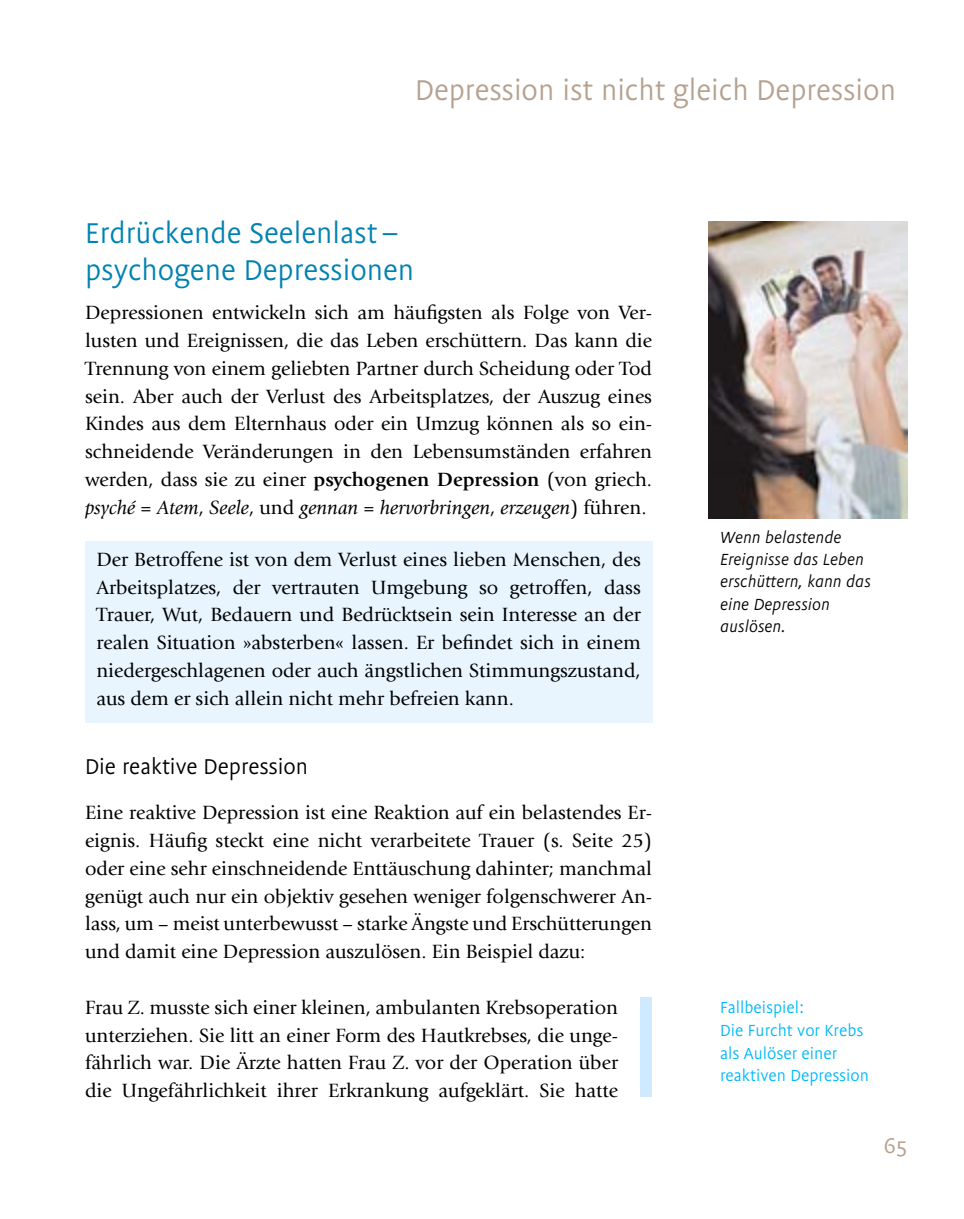
<style>
.page{position:relative;width:964px;height:1219px;background:#fff}
.page>*{position:absolute;margin:0;border:0;box-sizing:border-box;transform-origin:0 0}
.t1{font:32px/36.8px "Flex";color:#0082b2}
.t2{font:32px "Flex";color:#b5a18f}
.t3{font:24px "Flex";color:#000}
.t4{font:24px "Flex";color:#b5a18f}
.t5{font:20px/27.8px "Giovanni Std";color:#000;text-align:justify}
.t6{font:italic 18px/22.2px "Flex";color:#000}
.t7{font:18px/22.6px "Flex";color:#00b9fb}
.s1{font-weight:700}
.s2{font-style:italic}
</style>
<div class="page">
<div style="left:85px;top:541px;width:567px;height:182px;background:#e8f4fe"></div>
<img style="left:709px;top:221px;width:198px;height:298px">
<div style="left:641px;top:997px;width:11px;height:100px;background:#cfeaff"></div>
<h1 class="t2" style="left:415px;top:72px;width:482px">Depression ist nicht gleich Depression</h1>
<h1 class="t1" style="left:85px;top:215px;width:331px">Erdrückende Seelenlast – psychogene Depressionen</h1>
<p class="t5" style="left:85px;top:299px;width:568px">Depressionen entwickeln sich am häufigsten als Folge von Ver&shy;lusten und Ereignissen, die das Leben erschüttern. Das kann die Trennung von einem geliebten Partner durch Scheidung oder Tod sein. Aber auch der Verlust des Arbeitsplatzes, der Auszug eines Kindes aus dem Elternhaus oder ein Umzug können als so ein&shy;schneidende Veränderungen in den Lebensumständen erfahren werden, dass sie zu einer <span class="s1">psychogenen Depression</span> (von griech. <span class="s2">psyché</span> = <span class="s2">Atem</span>, <span class="s2">Seele</span>, und <span class="s2">gennan</span> = <span class="s2">hervorbringen</span>, <span class="s2">erzeugen</span>) führen.</p>
<p class="t5" style="left:96px;top:546px;width:546px">Der Betroffene ist von dem Verlust eines lieben Menschen, des Arbeitsplatzes, der vertrauten Umgebung so getroffen, dass Trauer, Wut, Bedauern und Bedrücktsein sein Interesse an der realen Situation »absterben« lassen. Er befindet sich in einem niedergeschlagenen oder auch ängstlichen Stimmungszustand, aus dem er sich allein nicht mehr befreien kann.</p>
<p class="t3" style="left:85px;top:753px;width:225px">Die reaktive Depression</p>
<p class="t5" style="left:85px;top:799px;width:568px">Eine reaktive Depression ist eine Reaktion auf ein belastendes Er&shy;eignis. Häufig steckt eine nicht verarbeitete Trauer (s. Seite 25) oder eine sehr einschneidende Enttäuschung dahinter; manchmal genügt auch nur ein objektiv gesehen weniger folgenschwerer An&shy;lass, um – meist unterbewusst – starke Ängste und Erschütterungen und damit eine Depression auszulösen. Ein Beispiel dazu:</p>
<p class="t5" style="left:85px;top:993px;width:534px">Frau Z. musste sich einer kleinen, ambulanten Krebsoperation unterziehen. Sie litt an einer Form des Hautkrebses, die unge&shy;fährlich war. Die Ärzte hatten Frau Z. vor der Operation über die Ungefährlichkeit ihrer Erkrankung aufgeklärt. Sie hatte</p>
<p class="t6" style="left:720px;top:527px;width:152px">Wenn belastende<br>Ereignisse das Leben erschüttern, kann das eine Depression auslösen.</p>
<p class="t7" style="left:720px;top:996px;width:150px">Fallbeispiel:<br>Die Furcht vor Krebs als Aulöser einer reaktiven Depression</p>
<p class="t4" style="left:883px;top:1132px;width:25px">65</p>
</div>
